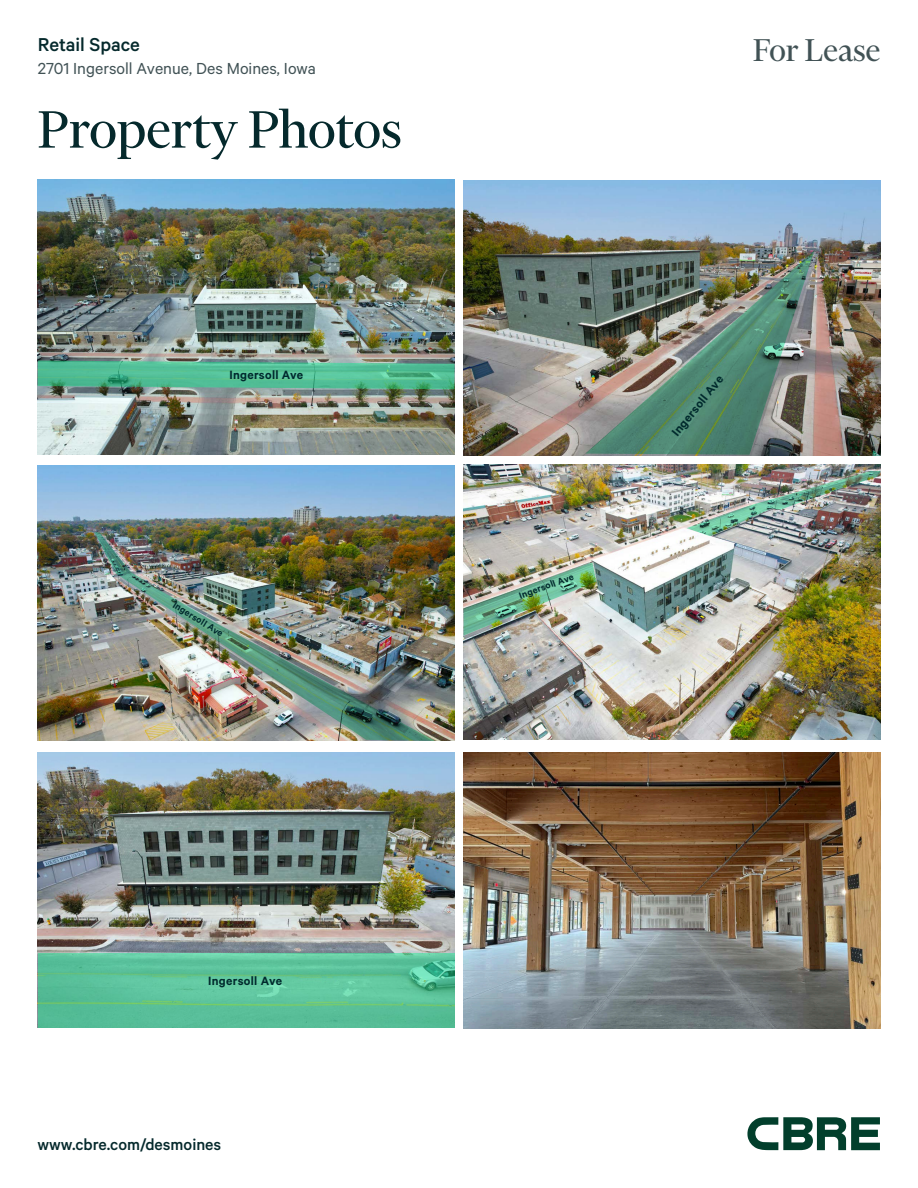
<style>
.page{position:relative;width:918px;height:1188px;background:#fff}
.page>*{position:absolute;margin:0;border:0;box-sizing:border-box;transform-origin:0 0}
.Heading_Small{font:60px "Financier Display";color:#05292c}
.t1{font:36px "Financier Display";color:#415255}
.t2{font:500 21px "Calibre";color:#05292c}
.t3{font:18px "Calibre";color:#415255}
.t4{font:500 18px "Calibre";color:#05292c}
.t5{font:600 13.5px "Calibre";letter-spacing:.02em;color:#012a2d}
.t6{font:600 10.5px "Calibre";color:#012a2d}
</style>
<div class="page">
<svg style="left:747px;top:1117px;width:133px;height:33px"></svg>
<img style="left:38px;top:179px;width:416px;height:276px">
<img style="left:464px;top:180px;width:416px;height:276px">
<img style="left:38px;top:465px;width:416px;height:276px">
<img style="left:464px;top:464px;width:416px;height:276px">
<img style="left:38px;top:752px;width:416px;height:201px">
<img style="left:464px;top:753px;width:416px;height:275px">
<img style="left:37px;top:359px;width:418px;height:32px">
<img style="left:585px;top:251px;width:229px;height:204px">
<img style="left:94px;top:532px;width:341px;height:209px">
<img style="left:464px;top:562px;width:132px;height:74px">
<img style="left:687px;top:471px;width:193px;height:65px">
<svg style="left:38px;top:953px;width:416px;height:75px;background:#5cc29a"></svg>
<p class="t2" style="left:38px;top:33px;width:104px">Retail Space</p>
<p class="t3" style="left:38px;top:58px;width:280px">2701 Ingersoll Avenue, Des Moines, Iowa</p>
<p class="Heading_Small" style="left:38px;top:98px;width:366px">Property Photos</p>
<p class="t5" style="left:230px;top:366px;width:75px">Ingersoll Ave</p>
<p class="t6" style="left:177px;top:599px;width:59px;rotate:32deg">Ingersoll Ave</p>
<p class="t1" style="left:753px;top:32px;width:129px">For Lease</p>
<p class="t6" style="left:517px;top:590px;width:59px;rotate:-20deg">Ingersoll Ave</p>
<p class="t5" style="left:668px;top:429px;width:75px;rotate:-51deg">Ingersoll Ave</p>
<p class="t5" style="left:208px;top:973px;width:75px">Ingersoll Ave</p>
<p class="t4" style="left:38px;top:1134px;width:185px">www.cbre.com/desmoines</p>
</div>
